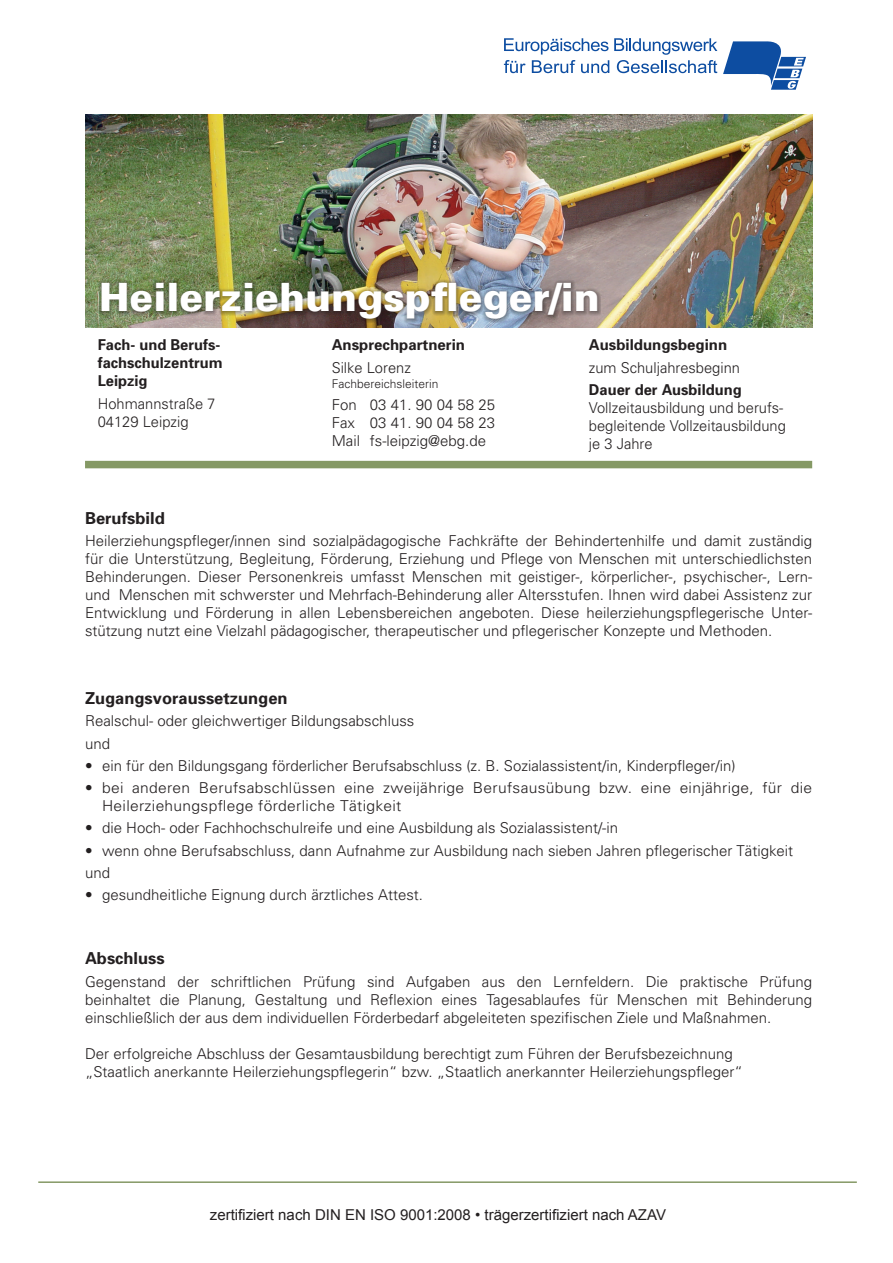
<style>
.page{position:relative;width:893px;height:1263px;background:#fff}
.page>*{position:absolute;margin:0;border:0;box-sizing:border-box;transform-origin:0 0}
.t1{font:900 39px "Univers";color:#fff}
.t2{font:700 16.5px "Univers";color:#231f20}
.t3{font:300 15px/18px "Univers";color:#231f20}
.t4{font:300 15px/18px "Univers";letter-spacing:.02em;color:#231f20}
.t5{font:700 15px/18px "Univers";color:#231f20}
.t6{font:15px "Arial";color:#231f20}
.t7{font:300 12px "Univers";color:#231f20}
</style>
<div class="page">
<svg style="left:504px;top:38px;width:213px;height:35px"></svg>
<svg style="left:723px;top:41px;width:83px;height:49px"></svg>
<hr style="left:38px;top:1181px;width:819px;height:2px;background:#859965">
<img style="left:85px;top:115px;width:727px;height:212px">
<div style="left:98px;top:279px;width:503px;height:44px;background:#231f20;opacity:.75"></div>
<div style="left:85px;top:461px;width:727px;height:7px;background:#859965"></div>
<h1 class="t1" style="left:99px;top:273px;width:502px">Heilerziehungspfleger/in</h1>
<p class="t5" style="left:98px;top:335px;width:126px">Fach- und Berufs&shy;fachschulzentrum<br>Leipzig</p>
<p class="t3" style="left:98px;top:394px;width:119px">Hohmannstraße 7<br>04129 Leipzig</p>
<p class="t5" style="left:589px;top:335px;width:140px">Ausbildungsbeginn</p>
<p class="t3" style="left:589px;top:358px;width:153px">zum Schuljahresbeginn</p>
<p class="t5" style="left:589px;top:380px;width:154px">Dauer der Ausbildung</p>
<p class="t3" style="left:589px;top:398px;width:198px">Vollzeitausbildung und berufs&shy;begleitende Vollzeitausbildung je 3 Jahre</p>
<p class="t5" style="left:332px;top:335px;width:135px">Ansprechpartnerin</p>
<p class="t3" style="left:332px;top:358px;width:81px">Silke Lorenz</p>
<p class="t7" style="left:332px;top:376px;width:108px">Fachbereichsleiterin</p>
<p class="t3" style="left:332px;top:395px;width:165px;text-align:justify">Fon 03 41. 90 04 58 25<br>Fax 03 41. 90 04 58 23<br>Mail fs-leipzig@ebg.de</p>
<p class="t2" style="left:85px;top:507px;width:81px">Berufsbild</p>
<p class="t3" style="left:85px;top:531px;width:729px;text-align:justify">Heilerziehungspfleger/innen sind sozialpädagogische Fachkräfte der Behindertenhilfe und damit zuständig für die Unterstützung, Begleitung, Förderung, Erziehung und Pflege von Menschen mit unterschiedlichsten Behinderungen. Dieser Personenkreis umfasst Menschen mit geistiger-, körperlicher-, psychischer-, Lern&shy;und Menschen mit schwerster und Mehrfach-Behinderung aller Altersstufen. Ihnen wird dabei Assistenz zur Entwicklung und Förderung in allen Lebensbereichen angeboten. Diese heilerziehungspflegerische Unter&shy;stützung nutzt eine Vielzahl pädagogischer, therapeutischer und pflegerischer Konzepte und Methoden.</p>
<p class="t2" style="left:85px;top:687px;width:204px">Zugangsvoraussetzungen</p>
<p class="t3" style="left:85px;top:709px;width:331px;line-height:22.2px">Realschul- oder gleichwertiger Bildungsabschluss und</p>
<p class="t3" style="left:85px;top:756px;width:652px">• ein für den Bildungsgang förderlicher Berufsabschluss (z. B. Sozialassistent/in, Kinderpfleger/in)</p>
<p class="t4" style="left:102px;top:778px;width:712px;text-indent:-17px">• bei anderen Berufsabschlüssen eine zweijährige Berufsausübung bzw. eine einjährige, für die<br>Heilerziehungspflege förderliche Tätigkeit</p>
<p class="t3" style="left:85px;top:818px;width:535px">• die Hoch- oder Fachhochschulreife und eine Ausbildung als Sozialassistent/-in</p>
<p class="t3" style="left:85px;top:839px;width:710px;line-height:22.2px">• wenn ohne Berufsabschluss, dann Aufnahme zur Ausbildung nach sieben Jahren pflegerischer Tätigkeit und</p>
<p class="t3" style="left:85px;top:885px;width:339px">• gesundheitliche Eignung durch ärztliches Attest.</p>
<p class="t2" style="left:85px;top:948px;width:81px">Abschluss</p>
<p class="t3" style="left:85px;top:972px;width:729px;text-align:justify">Gegenstand der schriftlichen Prüfung sind Aufgaben aus den Lernfeldern. Die praktische Prüfung beinhaltet die Planung, Gestaltung und Reflexion eines Tagesablaufes für Menschen mit Behinderung einschließlich der aus dem individuellen Förderbedarf abgeleiteten spezifischen Ziele und Maßnahmen.</p>
<p class="t3" style="left:85px;top:1044px;width:659px">Der erfolgreiche Abschluss der Gesamtausbildung berechtigt zum Führen der Berufsbezeichnung „Staatlich anerkannte Heilerziehungspflegerin“ bzw. „Staatlich anerkannter Heilerziehungspfleger“</p>
<p class="t6" style="left:210px;top:1205px;width:457px">zertifiziert nach DIN EN ISO 9001:2008 • trägerzertifiziert nach AZAV</p>
</div>
